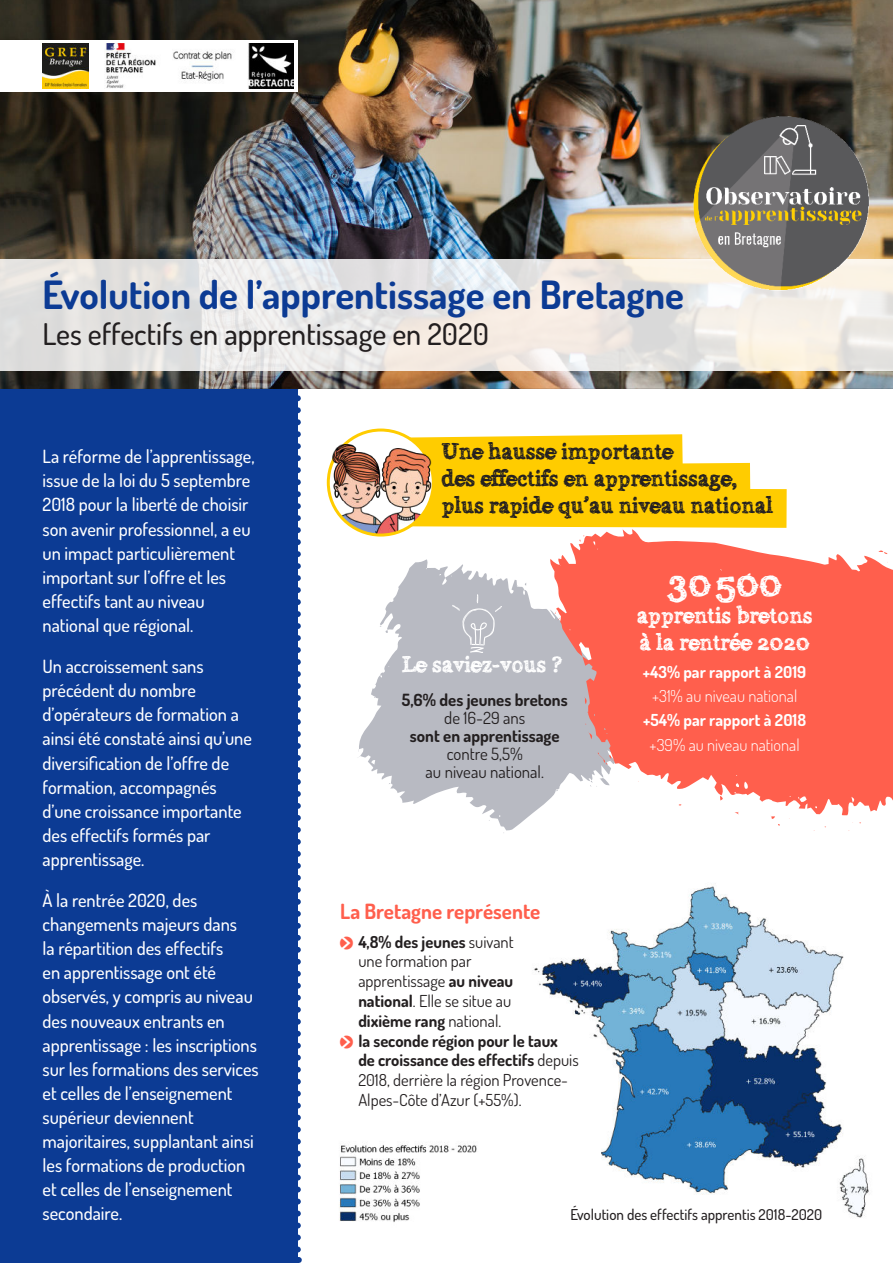
<style>
.page{position:relative;width:893px;height:1263px;background:#fff}
.page>*{position:absolute;margin:0;border:0;box-sizing:border-box;transform-origin:0 0}
.t1{font:700 39px "Dosis";color:#0c3b94}
.t2{font:37.5px "Alabama";color:#fff}
.t3{font:500 30px "Dosis";color:#231f20}
.t4{font:22.5px/27px "Alabama";color:#231f20}
.t5{font:22.5px/27px "Alabama";color:#fff}
.t6{font:700 21px "Dosis";color:#ff5f4d}
.t7{font:500 18.3px/24.2px "Dosis";color:#fff}
.t8{font:700 16.8px "Dosis";color:#231f20}
.t9{font:16.8px/18px "Dosis";color:#231f20;text-align:center}
.t10{font:16.5px "Dosis";color:#231f20}
.t11{font:700 16.5px "Dosis";color:#231f20}
.t12{font:300 16.5px "Dosis";color:#fff}
.t13{font:700 16.5px "Dosis";color:#fff}
.t14{font:500 15px "Dosis";color:#231f20}
.s1{font-family:"Pointers";font-weight:400;color:#ff5f4d}
.s2{font-weight:400}
.s3{font-weight:700}
</style>
<div class="page">
<div style="left:0;top:85px;width:298px;height:1178px;background:#0c3b94"></div>
<svg style="left:298px;top:389px;width:3px;height:874px"></svg>
<svg style="left:359px;top:559px;width:190px;height:271px;fill:#b8bac2"></svg>
<svg style="left:358px;top:749px;width:2px;height:10px"></svg>
<svg style="left:372px;top:684px;width:4px;height:5px"></svg>
<svg style="left:379px;top:626px;width:9px;height:7px"></svg>
<img style="left:0;top:0;width:893px;height:389px">
<svg style="left:0;top:259px;width:893px;height:112px"></svg>
<div style="left:0;top:40px;width:298px;height:51px;background:#fff"></div>
<img style="left:690px;top:113px;width:182px;height:181px">
<img style="left:105px;top:43px;width:189px;height:45px">
<img style="left:43px;top:43px;width:45px;height:46px">
<svg style="left:549px;top:529px;width:344px;height:286px;fill:#ff5f4d"></svg>
<svg style="left:720px;top:796px;width:3px;height:4px"></svg>
<svg style="left:579px;top:535px;width:5px;height:7px"></svg>
<svg style="left:878px;top:550px;width:10px;height:4px"></svg>
<svg style="left:771px;top:816px;width:9px;height:10px"></svg>
<svg style="left:734px;top:812px;width:5px;height:3px"></svg>
<svg style="left:588px;top:732px;width:5px;height:7px"></svg>
<svg style="left:587px;top:712px;width:4px;height:4px"></svg>
<svg style="left:584px;top:697px;width:3px;height:7px"></svg>
<svg style="left:555px;top:611px;width:5px;height:10px"></svg>
<svg style="left:598px;top:752px;width:16px;height:12px"></svg>
<img style="left:534px;top:886px;width:310px;height:309px">
<img style="left:833px;top:1151px;width:36px;height:67px">
<img style="left:339px;top:1142px;width:138px;height:80px">
<svg style="left:452px;top:594px;width:50px;height:59px"></svg>
<svg style="left:405px;top:434px;width:382px;height:94px"></svg>
<svg style="left:328px;top:430px;width:105px;height:105px"></svg>
<img style="left:329px;top:500px;width:31px;height:33px">
<img style="left:360px;top:503px;width:73px;height:32px">
<img style="left:326px;top:445px;width:80px;height:55px">
<img style="left:360px;top:448px;width:93px;height:55px">
<h1 class="t1" style="left:43px;top:272px;width:643px">Évolution de l’apprentissage en Bretagne</h1>
<h3 class="t3" style="left:43px;top:316px;width:448px">Les effectifs en apprentissage en 2020</h3>
<p class="t7" style="left:43px;top:444px;width:214px">La réforme de l’apprentissage, issue de la loi du 5 septembre<br>2018 pour la liberté de choisir son avenir professionnel, a eu un impact particulièrement important sur l’offre et les effectifs tant au niveau national que régional.</p>
<p class="t7" style="left:43px;top:654px;width:211px">Un accroissement sans précédent du nombre d’opérateurs de formation a ainsi été constaté ainsi qu’une diversification de l’offre de formation, accompagnés d’une croissance importante des effectifs formés par apprentissage.</p>
<p class="t7" style="left:43px;top:888px;width:218px">À la rentrée 2020, des changements majeurs dans<br>la répartition des effectifs<br>en apprentissage ont été observés, y compris au niveau des nouveaux entrants en apprentissage : les inscriptions sur les formations des services et celles de l’enseignement supérieur deviennent majoritaires, supplantant ainsi les formations de production et celles de l’enseignement secondaire.</p>
<p class="t4" style="left:442px;top:439px;width:332px">Une hausse importante<br>des effectifs en apprentissage, plus rapide qu’au niveau national</p>
<p class="t5" style="left:402px;top:652px;width:162px">Le saviez-vous ?</p>
<p class="t8" style="left:402px;top:690px;width:167px">5,6% des jeunes bretons</p>
<p class="t9" style="left:444px;top:709px;width:83px">de 16-29 ans</p>
<p class="t8" style="left:410px;top:726px;width:151px">sont en apprentissage</p>
<p class="t9" style="left:426px;top:745px;width:120px">contre 5,5%<br>au niveau national.</p>
<p class="t6" style="left:340px;top:899px;width:202px">La Bretagne représente</p>
<p class="t11" style="left:340px;top:932px;width:175px"><span class="s1">o</span> 4,8% des jeunes <span class="s2">suivant</span></p>
<p class="t10" style="left:358px;top:952px;width:115px">une formation par</p>
<p class="t10" style="left:358px;top:971px;width:156px">apprentissage <span class="s3">au niveau</span></p>
<p class="t10" style="left:358px;top:991px;width:154px"><span class="s3">national</span>. Elle se situe au</p>
<p class="t11" style="left:358px;top:1011px;width:144px">dixième rang <span class="s2">national.</span></p>
<p class="t11" style="left:340px;top:1031px;width:219px"><span class="s1">o</span> la seconde région pour le taux</p>
<p class="t11" style="left:358px;top:1050px;width:222px">de croissance des effectifs <span class="s2">depuis</span></p>
<p class="t10" style="left:358px;top:1070px;width:211px">2018, derrière la région Provence-</p>
<p class="t10" style="left:358px;top:1090px;width:165px">Alpes-Côte d’Azur (+55%).</p>
<h2 class="t2" style="left:667px;top:566px;width:116px">30 500</h2>
<p class="t5" style="left:637px;top:603px;width:177px">apprentis bretons à la rentrée 2020</p>
<p class="t13" style="left:643px;top:662px;width:165px">+43% par rapport à 2019</p>
<p class="t12" style="left:652px;top:687px;width:147px">+31% au niveau national</p>
<p class="t13" style="left:643px;top:711px;width:164px">+54% par rapport à 2018</p>
<p class="t12" style="left:650px;top:735px;width:152px">+39% au niveau national</p>
<p class="t14" style="left:570px;top:1206px;width:253px">Évolution des effectifs apprentis 2018-2020</p>
</div>
